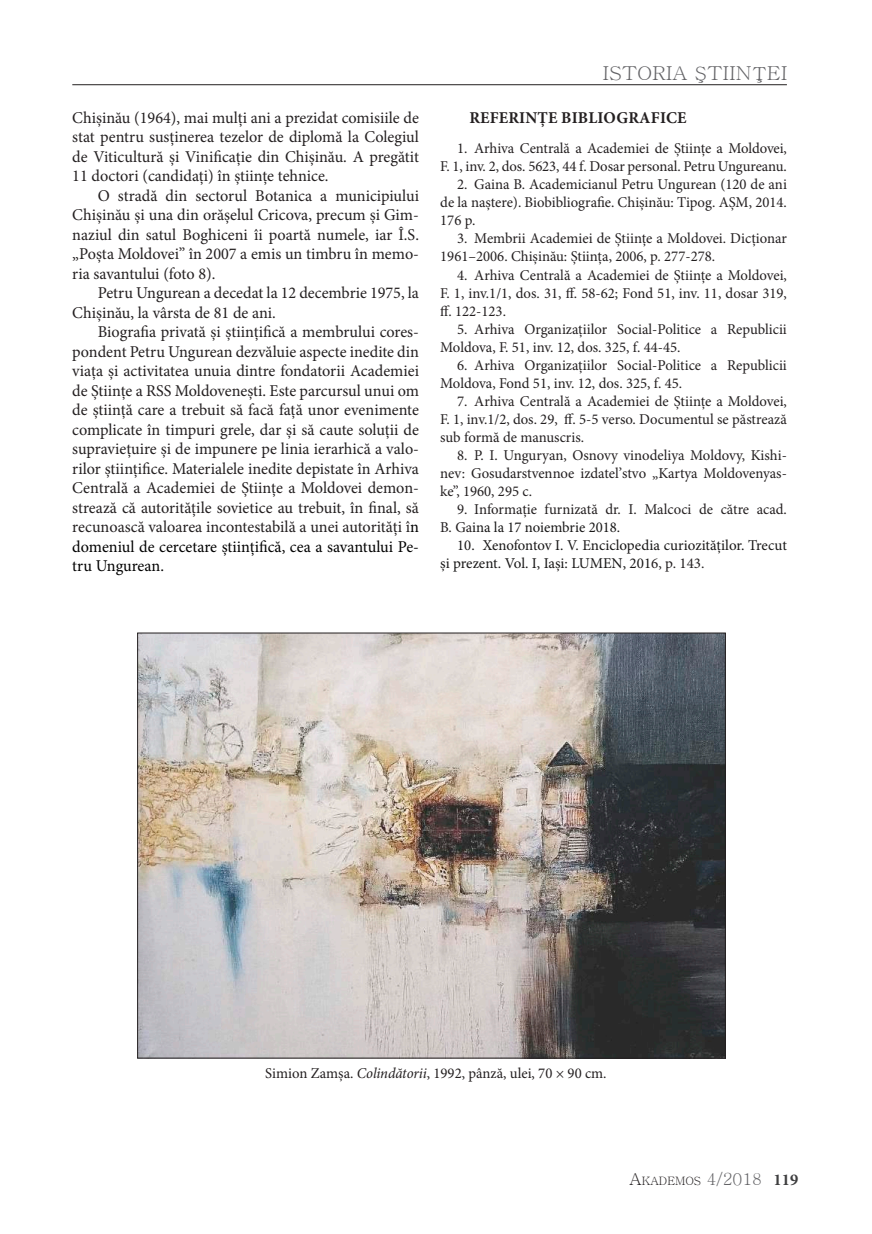
<style>
.page{position:relative;width:872px;height:1234px;background:#fff}
.page>*{position:absolute;margin:0;border:0;box-sizing:border-box;transform-origin:0 0}
.t1{font:19.2px "Batang";color:#636366;scale:1.06 1}
.t2{font:16.5px/19.5px "Minion Pro";color:#231f20;text-align:justify}
.t3{font:700 16.5px "Minion Pro";letter-spacing:.01em;color:#231f20}
.t4{font:15px/18px "Minion Pro";color:#231f20;text-align:justify}
.t5{font:15px/18px "Minion Pro";color:#181717}
.t6{font:11.55px "Batang";color:#231f20}
.s1{color:#000}
.s2{color:#181717}
.s3{color:#231f20}
.s4{font-style:italic}
.s5{font-size:16.5px}
.s6{font-size:16.5px;color:#636366}
.s7{font-family:"Minion Pro";font-weight:700;font-size:16.5px;color:#3e3e3f}
</style>
<div class="page">
<hr style="left:72px;top:84px;width:715px;height:1px;background:#231f20">
<img style="left:139px;top:634px;width:584px;height:421px">
<p class="t2" style="left:72px;top:108px;width:348px">Chișinău (1964), mai mulți ani a prezidat comisiile de stat pentru susținerea tezelor de diplomă la Colegiul de Viticultură și Vinificație din Chișinău. A pregătit 11 doctori (candidați) în științe tehnice.</p>
<p class="t2" style="left:72px;top:186px;width:348px;text-indent:26px">O stradă din sectorul Botanica a municipiului Chișinău și una din orășelul Cricova, precum și Gim&shy;naziul din satul Boghiceni îi poartă numele, iar Î.S. „Poșta Moldovei” în 2007 a emis un timbru în memo&shy;ria savantului (foto 8).</p>
<p class="t2" style="left:72px;top:283px;width:348px;text-indent:26px">Petru Ungurean a decedat la 12 decembrie 1975, la<br>Chișinău, la vârsta de 81 de ani.</p>
<p class="t2" style="left:72px;top:322px;width:348px;text-indent:26px">Biografia privată și științifică a membrului cores&shy;pondent Petru Ungurean dezvăluie aspecte inedite din viața și activitatea unuia dintre fondatorii Academiei de Științe a RSS Moldovenești. Este parcursul unui om de știință care a trebuit să facă față unor evenimente complicate în timpuri grele, dar și să caute soluții de supraviețuire și de impunere pe linia ierarhică a valo&shy;rilor științifice. Materialele inedite depistate în Arhiva Centrală a Academiei de Științe a Moldovei demon&shy;strează că autoritățile sovietice au trebuit, în final, să recunoască valoarea incontestabilă a unei autorități î<span class="s1">n domeniul de cercetare științifică, cea a savantului Pe&shy;tru Ungurean.</span></p>
<p class="t1" style="left:602px;top:64px;width:176px">ISTORIA ŞTIINŢEI</p>
<p class="t3" style="left:469px;top:106px;width:219px">REFERINȚE BIBLIOGRAFICE</p>
<p class="t4" style="left:440px;top:140px;width:348px;text-align:right">1. Arhiva Centrală a Academiei de Științe a Moldovei,<br>F. 1, inv. 2, dos. 5623, 44 f. Dosar personal. Petru Ungureanu.</p>
<p class="t4" style="left:440px;top:176px;width:348px;text-indent:17px">2. Gaina B. Academicianul Petru Ungurean (120 de ani de la naștere). Biobibliografie. Chișinău: Tipog. AȘM, 2014.<br>176 p.</p>
<p class="t4" style="left:440px;top:230px;width:348px;text-indent:17px">3. Membrii Academiei de Științe a Moldovei. Dicționar<br>1961–2006. Chișinău: Știința, 2006, p. 277-278.</p>
<p class="t4" style="left:440px;top:266px;width:348px;text-indent:17px">4. Arhiva Centrală a Academiei de Științe a Moldovei, F. 1, inv.1/1, dos. 31, ff. 58-62; Fond 51, inv. 11, dosar 319, ff. 122-123.</p>
<p class="t4" style="left:440px;top:320px;width:348px;text-indent:17px">5. Arhiva Organizațiilor Social-Politice a Republicii<br>Moldova, F. 51, inv. 12, dos. 325, f. 44-45.</p>
<p class="t4" style="left:440px;top:356px;width:348px;text-indent:17px">6. Arhiva Organizațiilor Social-Politice a Republicii<br>Moldova, Fond 51, inv. 12, dos. 325, f. 45.</p>
<p class="t4" style="left:440px;top:392px;width:348px;text-indent:17px">7. Arhiva Centrală a Academiei de Științe a Moldovei, F. 1, inv.1/2, dos. 29, ff. 5-5 verso. Documentul se păstrează sub formă de manuscris.</p>
<p class="t4" style="left:440px;top:446px;width:348px;text-indent:17px">8. P. I. Unguryan, Osnovy vinodeliya Moldovy, Kishi&shy;nev: Gosudarstvennoe izdatel’stvo „Kartya Moldovenyas&shy;ke”, 1960, 295 c.</p>
<p class="t4" style="left:440px;top:500px;width:348px;text-indent:17px">9. Informație furnizată dr. I. Malcoci de către acad.<br>B. Ga<span class="s2">ina la 17 noiembrie 2018.</span></p>
<p class="t5" style="left:440px;top:536px;width:348px;text-indent:17px">10. Xenofontov I. V. Enciclopedia curiozităților. Trecut și prezent. Vol. I, Iași: LUMEN, 201<span class="s3">6, p. 143.</span></p>
<p class="t4" style="left:265px;top:1063px;width:343px">Simion Zamșa. <span class="s4">Colindătorii</span>, 1992, pânză, ulei, 70 × 90 cm.</p>
<p class="t6" style="left:629px;top:1175px;width:170px"><span class="s5">A</span>KADEMOS <span class="s6">4/2018</span> <span class="s7">119</span></p>
</div>
